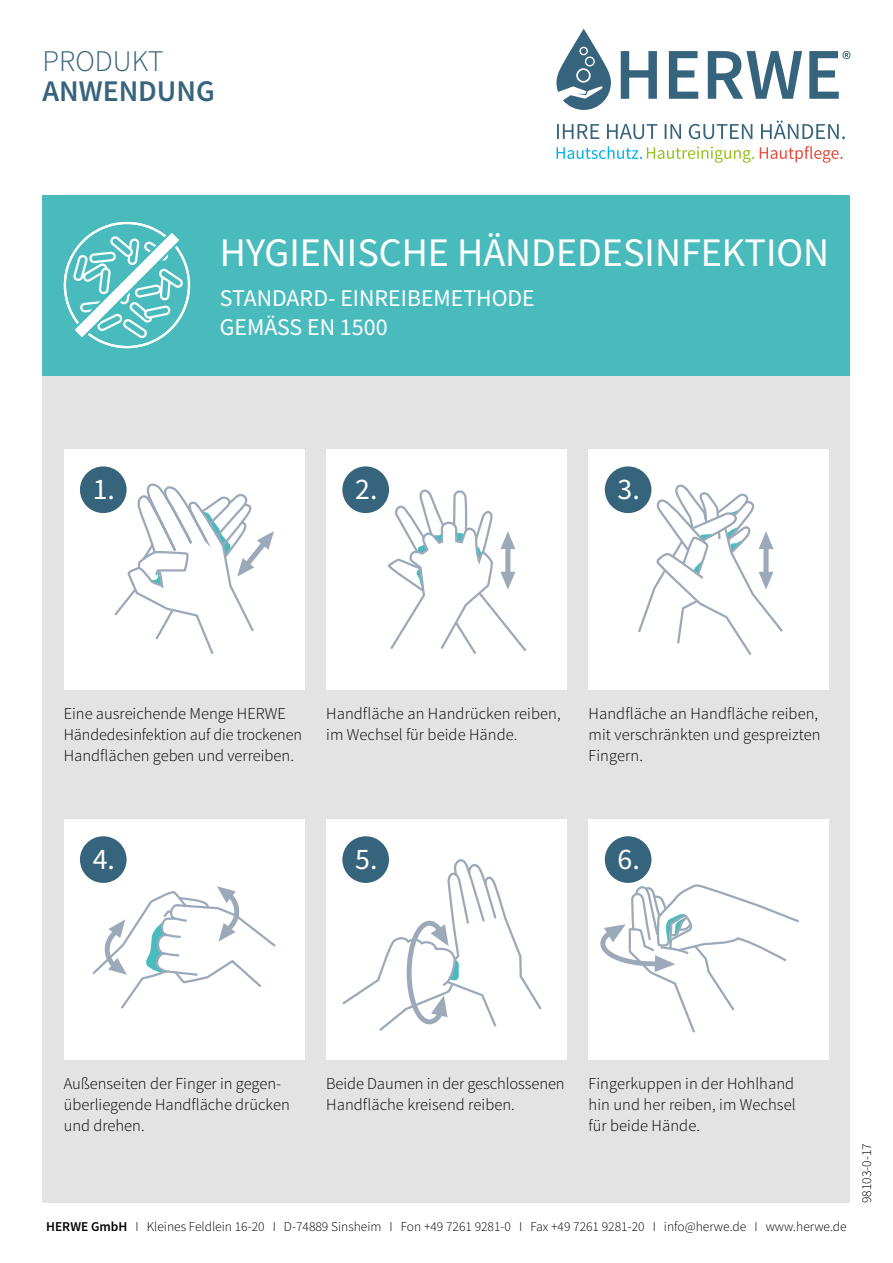
<style>
.page{position:relative;width:893px;height:1263px;background:#fff}
.page>*{position:absolute;margin:0;border:0;box-sizing:border-box;transform-origin:0 0}
.t1{font:40.5px "Source Sans Pro";color:#fff}
.t2{font:600 30px "Source Sans Pro";color:#37647d}
.t3{font:300 30px "Source Sans Pro";color:#37647d}
.t4{font:29.85px "Source Sans Pro";color:#fff}
.t5{font:24px/28.5px "Source Sans Pro";color:#fff}
.t6{font:300 16.5px/21px "Source Sans Pro";color:#000}
.t7{font:300 13.5px "Source Sans Pro";color:#000}
.s1{font-weight:600}
</style>
<div class="page">
<div style="left:43px;top:205px;width:807px;height:998px;background:#e3e3e3"></div>
<div style="left:64px;top:449px;width:240px;height:241px;background:#fff"></div>
<div style="left:326px;top:449px;width:241px;height:241px;background:#fff"></div>
<div style="left:589px;top:449px;width:240px;height:241px;background:#fff"></div>
<div style="left:64px;top:819px;width:240px;height:241px;background:#fff"></div>
<div style="left:326px;top:819px;width:241px;height:241px;background:#fff"></div>
<div style="left:589px;top:819px;width:240px;height:241px;background:#fff"></div>
<div style="left:43px;top:195px;width:807px;height:180px;background:#4abbbd"></div>
<svg style="left:621px;top:51px;width:36px;height:48px"></svg>
<svg style="left:669px;top:51px;width:29px;height:48px"></svg>
<svg style="left:708px;top:51px;width:94px;height:48px"></svg>
<svg style="left:556px;top:29px;width:55px;height:81px"></svg>
<svg style="left:809px;top:51px;width:41px;height:48px"></svg>
<svg style="left:760px;top:146px;width:82px;height:17px"></svg>
<svg style="left:556px;top:146px;width:198px;height:17px"></svg>
<svg style="left:557px;top:121px;width:288px;height:18px"></svg>
<div style="left:80px;top:466px;width:47px;height:47px;background:#37647d;border-radius:50%"></div>
<div style="left:80px;top:836px;width:47px;height:47px;background:#37647d;border-radius:50%"></div>
<div style="left:342px;top:466px;width:47px;height:47px;background:#37647d;border-radius:50%"></div>
<div style="left:342px;top:836px;width:47px;height:47px;background:#37647d;border-radius:50%"></div>
<div style="left:605px;top:466px;width:46px;height:47px;background:#37647d;border-radius:50%"></div>
<div style="left:605px;top:836px;width:46px;height:47px;background:#37647d;border-radius:50%"></div>
<svg style="left:112px;top:478px;width:162px;height:176px"></svg>
<svg style="left:388px;top:489px;width:139px;height:165px"></svg>
<svg style="left:636px;top:480px;width:147px;height:175px"></svg>
<svg style="left:92px;top:886px;width:184px;height:123px"></svg>
<svg style="left:342px;top:854px;width:200px;height:177px"></svg>
<svg style="left:600px;top:881px;width:199px;height:152px"></svg>
<svg style="left:64px;top:222px;width:126px;height:126px"></svg>
<div style="left:64px;top:222px;width:126px;height:126px;border:2px solid #fff;border-radius:50%"></div>
<svg style="left:70px;top:228px;width:115px;height:114px"></svg>
<h2 class="t3" style="left:43px;top:43px;width:122px">PRODUKT</h2>
<h2 class="t2" style="left:43px;top:72px;width:174px">ANWENDUNG</h2>
<h3 class="t4" style="left:93px;top:471px;width:24px">1.</h3>
<h1 class="t1" style="left:220px;top:227px;width:611px">HYGIENISCHE HÄNDEDESINFEKTION</h1>
<h3 class="t5" style="left:220px;top:284px;width:316px">STANDARD- EINREIBEMETHODE<br>GEMÄSS EN 1500</h3>
<h3 class="t4" style="left:355px;top:471px;width:24px">2.</h3>
<h3 class="t4" style="left:618px;top:471px;width:24px">3.</h3>
<p class="t6" style="left:64px;top:703px;width:240px">Eine ausreichende Menge HERWE<br>Händedesinfektion auf die trockenen<br>Handflächen geben und verreiben.</p>
<p class="t6" style="left:326px;top:703px;width:236px">Handfläche an Handrücken reiben, im Wechsel für beide Hände.</p>
<p class="t6" style="left:589px;top:703px;width:234px">Handfläche an Handfläche reiben, mit verschränkten und gespreizten<br>Fingern.</p>
<h3 class="t4" style="left:93px;top:840px;width:24px">4.</h3>
<h3 class="t4" style="left:355px;top:840px;width:24px">5.</h3>
<h3 class="t4" style="left:618px;top:840px;width:24px">6.</h3>
<p class="t6" style="left:64px;top:1073px;width:228px">Außenseiten der Finger in gegen&shy;überliegende Handfläche drücken und drehen.</p>
<p class="t6" style="left:326px;top:1073px;width:240px">Beide Daumen in der geschlossenen<br>Handfläche kreisend reiben.</p>
<p class="t6" style="left:589px;top:1073px;width:209px;text-align:justify">Fingerkuppen in der Hohlhand hin und her reiben, im Wechsel für beide Hände.</p>
<p class="t7" style="left:46px;top:1218px;width:802px"><span class="s1">HERWE GmbH</span> I Kleines Feldlein 16-20 I D-74889 Sinsheim I Fon +49 7261 9281-0 I Fax +49 7261 9281-20 I info@herwe.de I www.herwe.de</p>
<p class="t7" style="left:858px;top:1203px;width:61px;rotate:-90deg">98103-0-17</p>
</div>
